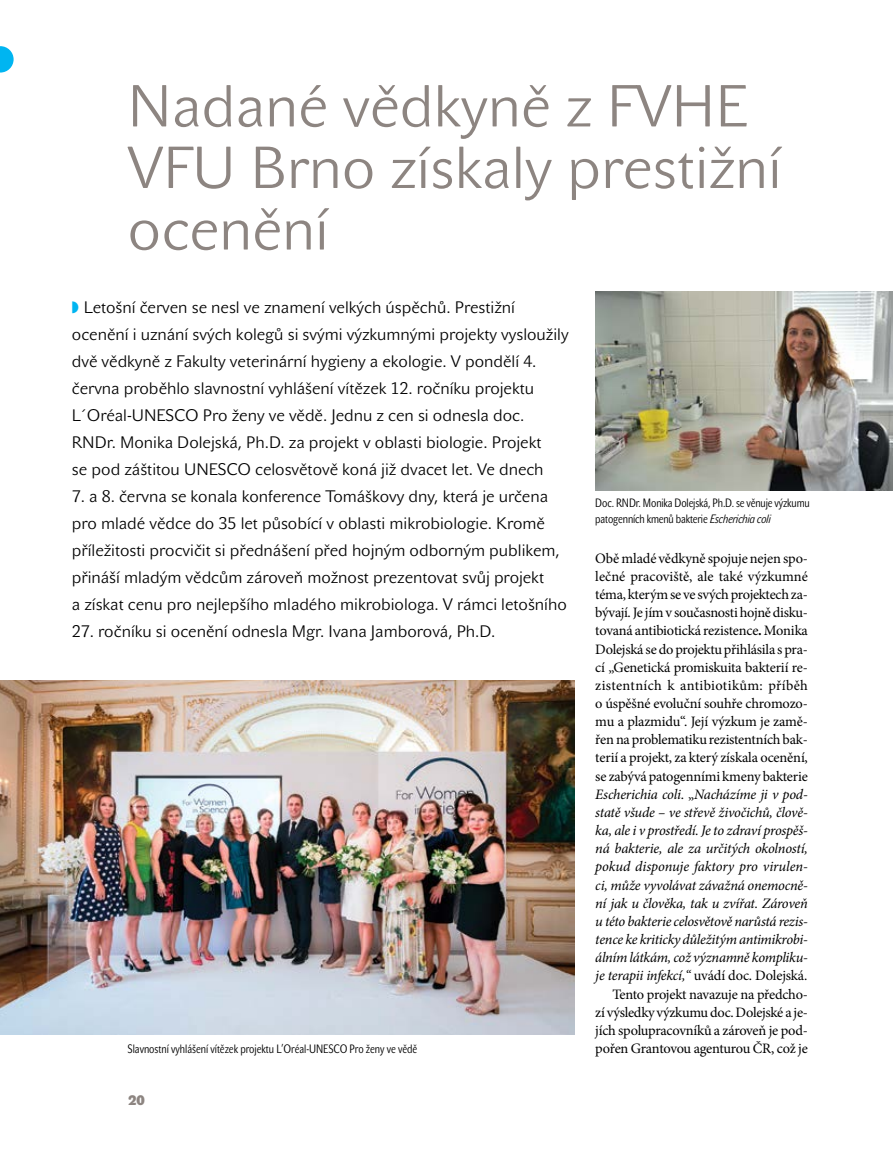
<style>
.page{position:relative;width:893px;height:1149px;background:#fff}
.page>*{position:absolute;margin:0;border:0;box-sizing:border-box;transform-origin:0 0}
.nad1{font:58.5px/61.5px "John Sans Lite Pro";color:#8d8581}
.perex{font:16.5px/27px "John Sans Lite Pro";color:#000}
.Normální{font:14.4px/18.1px "Minion Pro";letter-spacing:-.015em;color:#000;text-align:justify}
.t1{font:700 13.5px "John Sans Heavy Pro";color:#8d8581}
.popisek{font:12px/15.8px "John Sans Cond Lite Pro";letter-spacing:-.01em;color:#000}
.s1{font-style:italic}
.s2{font-weight:700}
</style>
<div class="page">
<svg style="left:0;top:46px;width:14px;height:26px"></svg>
<img style="left:595px;top:291px;width:298px;height:199px">
<img style="left:0;top:680px;width:574px;height:354px">
<p class="nad1" style="left:128px;top:76px;width:655px">Nadané vědkyně z FVHE<br>VFU Brno získaly prestižní ocenění</p>
<p class="perex" style="left:72px;top:294px;width:498px;text-indent:12px">Letošní červen se nesl ve znamení velkých úspěchů. Prestižní ocenění i uznání svých kolegů si svými výzkumnými projekty vysloužily dvě vědkyně z Fakulty veterinární hygieny a ekologie. V pondělí 4. června proběhlo slavnostní vyhlášení vítězek 12. ročníku projektu L´Oréal-UNESCO Pro ženy ve vědě. Jednu z cen si odnesla doc.<br>RNDr. Monika Dolejská, Ph.D. za projekt v oblasti biologie. Projekt<br>se pod záštitou UNESCO celosvětově koná již dvacet let. Ve dnech</p>
<p class="perex" style="left:72px;top:483px;width:496px">7. a 8. června se konala konference Tomáškovy dny, která je určena pro mladé vědce do 35 let působící v oblasti mikrobiologie. Kromě příležitosti procvičit si přednášení před hojným odborným publikem, přináší mladým vědcům zároveň možnost prezentovat svůj projekt<br>a získat cenu pro nejlepšího mladého mikrobiologa. V rámci letošního</p>
<p class="perex" style="left:72px;top:618px;width:425px">27. ročníku si ocenění odnesla Mgr. Ivana Jamborová, Ph.D.</p>
<p class="popisek" style="left:128px;top:1040px;width:291px">Slavnostní vyhlášení vítězek projektu L’Oréal-UNESCO Pro ženy ve vědě</p>
<p class="t1" style="left:128px;top:1092px;width:18px">20</p>
<p class="popisek" style="left:595px;top:495px;width:216px">Doc. RNDr. Monika Dolejská, Ph.D. se věnuje výzkumu patogenních kmenů bakterie <span class="s1">Escherichia coli</span></p>
<p class="Normální" style="left:595px;top:549px;width:214px">Obě mladé vědkyně spojuje nejen spo&shy;lečné pracoviště, ale také výzkumné téma, kterým se ve svých projektech za&shy;bývají. Je jím v současnosti hojně disku&shy;tovaná antibiotická rezistence<span class="s2">.</span> Monika Dolejská se do projektu přihlásila s pra&shy;cí „Genetická promiskuita bakterií re&shy;zistentních k antibiotikům: příběh o úspěšné evoluční souhře chromozo&shy;mu a plazmidu“. Její výzkum je zamě&shy;řen na problematiku rezistentních bak&shy;terií a projekt, za který získala ocenění, se zabývá patogenními kmeny bakterie <span class="s1">Escherichia coli</span>. „<span class="s1">Nacházíme ji v pod&shy;statě všude – ve střevě živočichů, člově&shy;ka, ale i v prostředí. Je to zdraví prospěš&shy;ná bakterie, ale za určitých okolností, pokud disponuje faktory pro virulen&shy;ci, může vyvolávat závažná onemocně&shy;ní jak u člověka, tak u zvířat. Zároveň u této bakterie celosvětově narůstá rezis&shy;tence ke kriticky důležitým antimikrobi&shy;álním látkám, což významně kompliku&shy;je terapii infekcí,“</span> uvádí doc. Dolejská.</p>
<p class="Normální" style="left:595px;top:984px;width:214px;text-indent:17px">Tento projekt navazuje na předcho&shy;zí výsledky výzkumu doc. Dolejské a je&shy;jích spolupracovníků a zároveň je pod&shy;pořen Grantovou agenturou ČR, což je</p>
</div>
